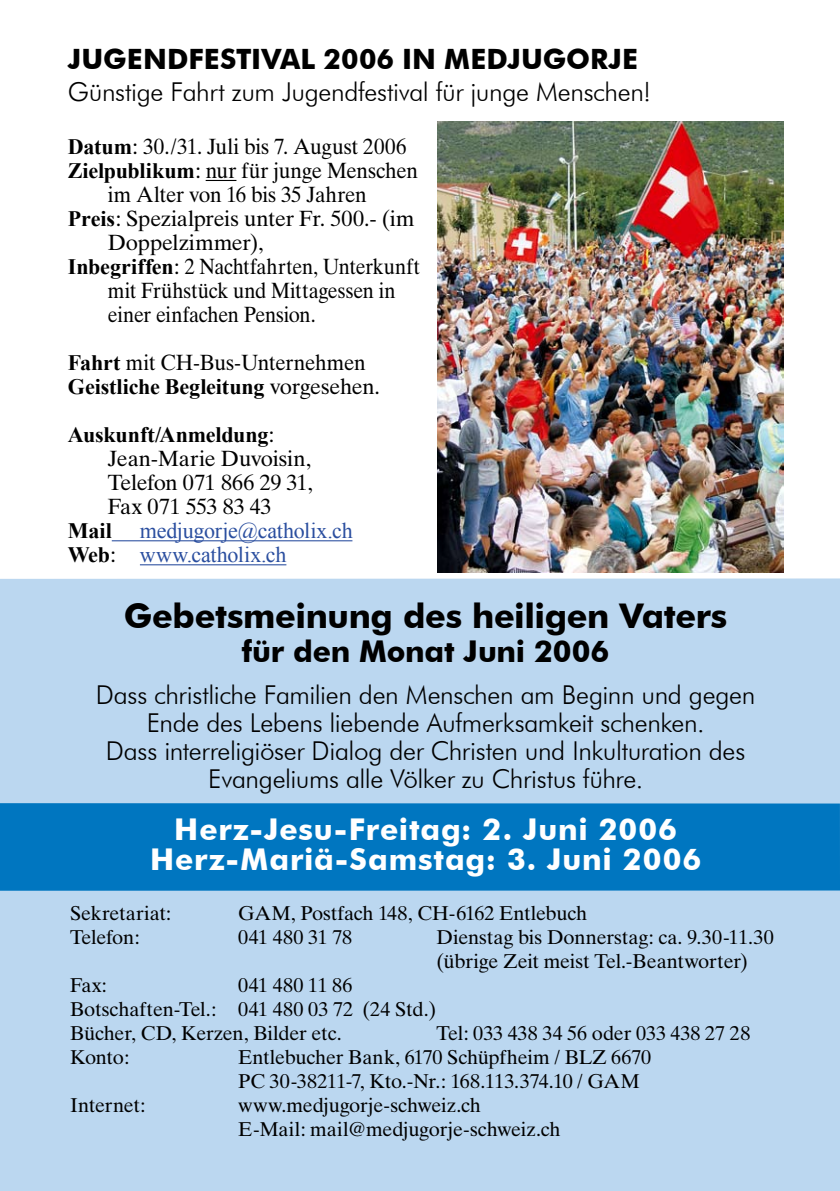
<style>
.page{position:relative;width:840px;height:1191px;background:#fff}
.page>*{position:absolute;margin:0;border:0;box-sizing:border-box;transform-origin:0 0}
.t1{font:700 34px "Futura BT";letter-spacing:-.01em;color:#000}
.t2{font:700 30px/30px "Futura BT";letter-spacing:.035em;color:#fff;text-align:center}
.t3{font:700 30px "Futura BT";color:#000}
.t4{font:700 28px "Futura BT";letter-spacing:.005em;color:#000}
.t5{font:300 26px/28px "Futura BT";letter-spacing:-.01em;color:#000;text-align:center}
.t6{font:22px/24px "Times Ten";letter-spacing:-.01em;color:#000;text-align:justify}
.t7{font:700 22px/48px "Times New Roman";letter-spacing:-.005em;color:#000}
.t8{font:22px "Times Ten";letter-spacing:-.01em;color:#000;scale:.91 1}
.t9{font:22px "Times Ten";letter-spacing:-.01em;color:#000;scale:.95 1}
.t10{font:22px/24px "Times New Roman";letter-spacing:-.015em;color:#2a4e9f}
.t11{font:20px/24px "Times Ten";letter-spacing:-.01em;color:#000}
.t12{font:900 18px "Arial";color:#000}
.s1{font-family:"Times New Roman";font-weight:700}
.s2{font-family:"Times Ten";font-weight:400}
.s3{font-weight:700;color:#000}
.s4{font-family:"Times Ten";color:#000}
</style>
<div class="page">
<div style="left:0;top:578px;width:839px;height:613px;background:#bbd7f0"></div>
<div style="left:0;top:803px;width:839px;height:87px;background:#0076c0"></div>
<hr style="left:205px;top:180px;width:31px;height:1px;background:#000">
<hr style="left:112px;top:540px;width:240px;height:1px;background:#2a4e9f">
<hr style="left:140px;top:564px;width:146px;height:1px;background:#2a4e9f">
<img style="left:437px;top:122px;width:346px;height:451px">
<h3 class="t4" style="left:68px;top:42px;width:571px">Jugendfestival 2006 in Medjugorje</h3>
<h3 class="t5" style="left:68px;top:78px;width:584px">Günstige Fahrt zum Jugendfestival für junge Menschen!</h3>
<p class="t12" style="left:68px;top:50px;width:13px">26</p>
<p class="t6" style="left:68px;top:135px;width:340px"><span class="s1">Datum</span>: 30./31. Juli bis 7. August 2006</p>
<p class="t6" style="left:68px;top:159px;width:351px"><span class="s1">Zielpublikum</span>: nur für junge Menschen</p>
<p class="t9" style="left:108px;top:182px;width:274px">im Alter von 16 bis 35 Jahren</p>
<p class="t6" style="left:68px;top:207px;width:348px"><span class="s1">Preis</span>: Spezialpreis unter Fr. 500.- (im</p>
<p class="t6" style="left:108px;top:231px;width:157px">Doppelzimmer),</p>
<p class="t6" style="left:68px;top:255px;width:353px"><span class="s1">Inbegriffen</span>: 2 Nachtfahrten, Unterkunft</p>
<p class="t8" style="left:108px;top:278px;width:317px">mit Frühstück und Mittagessen in</p>
<p class="t8" style="left:108px;top:302px;width:230px">einer einfachen Pension.</p>
<p class="t9" style="left:68px;top:350px;width:315px"><span class="s1">Fahrt</span> mit CH-Bus-Unternehmen</p>
<p class="t7" style="left:68px;top:362px;width:313px">Geistliche Begleitung <span class="s2">vorgesehen.<br></span>Auskunft/Anmeldung<span class="s2">:</span></p>
<p class="t6" style="left:108px;top:447px;width:206px">Jean-Marie Duvoisin, Telefon 071 866 29 31, Fax 071 553 83 43</p>
<p class="t7" style="left:68px;top:506px;width:46px">Mail</p>
<p class="t10" style="left:68px;top:519px;width:286px;text-indent:72px">medjugorje@catholix.ch<br><span class="s3">Web</span><span class="s4">:</span> www.catholix.ch</p>
<h1 class="t1" style="left:124px;top:595px;width:604px">Gebetsmeinung des heiligen Vaters</h1>
<h2 class="t3" style="left:242px;top:633px;width:368px">für den Monat Juni 2006</h2>
<h3 class="t5" style="left:96px;top:680px;width:660px">Dass christliche Familien den Menschen am Beginn und gegen Ende des Lebens liebende Aufmerksamkeit schenken.<br>Dass interreligiöser Dialog der Christen und I nkulturation des Evangeliums alle Völker zu Christus führe.</h3>
<h2 class="t2" style="left:150px;top:814px;width:552px">Herz-Jesu-Freitag: 2. Juni 2006<br>Herz-Mariä-Samstag: 3. Juni 2006</h2>
<p class="t11" style="left:70px;top:900px;width:103px">Sekretariat:</p>
<p class="t11" style="left:238px;top:900px;width:350px">GAM, Postfach 148, CH-6162 Entlebuch</p>
<p class="t11" style="left:70px;top:924px;width:71px">Telefon:</p>
<p class="t11" style="left:238px;top:924px;width:115px">041 480 31 78</p>
<p class="t11" style="left:436px;top:924px;width:339px">Dienstag bis Donnerstag: ca. 9.30-11.30 (übrige Zeit meist Tel.-Beantworter)</p>
<p class="t11" style="left:70px;top:972px;width:38px">Fax:</p>
<p class="t11" style="left:70px;top:972px;width:367px;text-indent:168px">041 480 11 86<br>Botschaften-Tel.: 041 480 03 72 (24 Std.)<br>Bücher, CD, Kerzen, Bilder etc.</p>
<p class="t11" style="left:436px;top:1020px;width:315px">Tel: 033 438 34 56 oder 033 438 27 28</p>
<p class="t11" style="left:70px;top:1044px;width:61px">Konto:</p>
<p class="t11" style="left:238px;top:1044px;width:414px">Entlebucher Bank, 6170 Schüpfheim / BLZ 6670<br>PC 30-38211-7, Kto.-Nr.: 168.113.374.10 / GAM</p>
<p class="t11" style="left:70px;top:1092px;width:77px">Internet:</p>
<p class="t11" style="left:238px;top:1092px;width:324px">www.medjugorje-schweiz.ch<br>E-Mail: mail@medjugorje-schweiz.ch</p>
</div>
